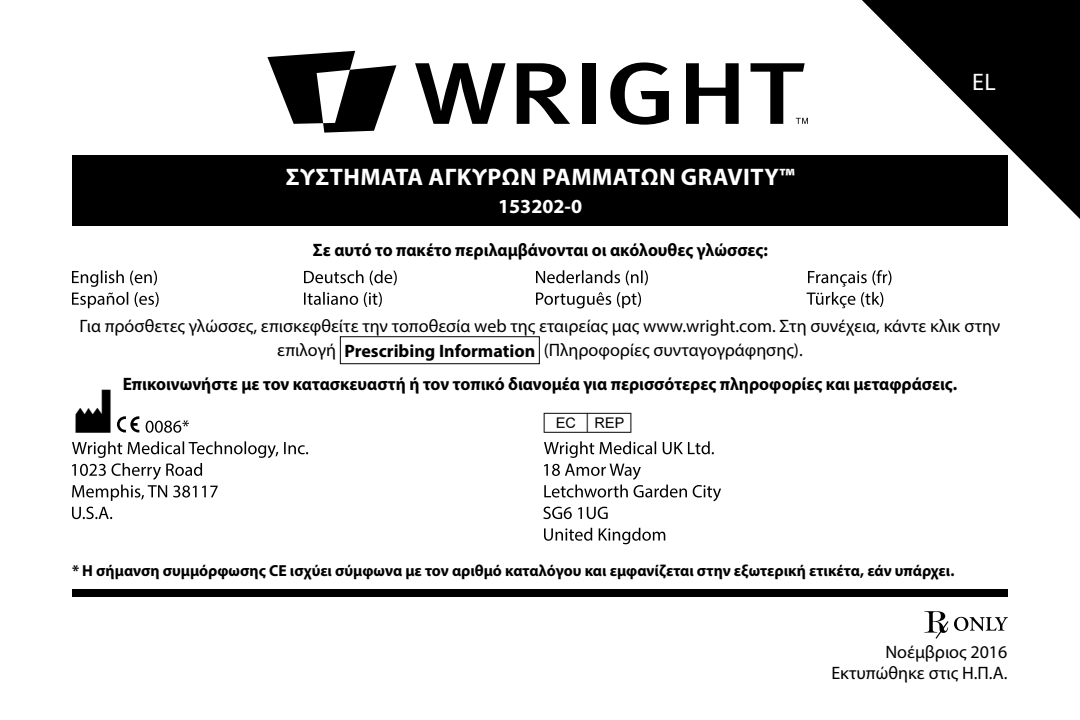
<style>
.page{position:relative;width:1080px;height:720px;background:#fff}
.page>*{position:absolute;margin:0;border:0;box-sizing:border-box;transform-origin:0 0}
.t1{font:48px "mdd en 980";color:#000}
.t2{font:700 24px "Myriad Pro";letter-spacing:.02em;color:#fff}
.t3{font:24px "Myriad Pro";color:#fff}
.t4{font:700 20px "Myriad Pro";color:#fff}
.t5{font:20px "Myriad Pro";color:#000}
.t6{font:18px/21.6px "Myriad Pro";color:#000;text-align:right}
.t7{font:700 18px "Myriad Pro";color:#000;scale:.96 1}
.t8{font:700 16px "Myriad Pro";color:#000}
.s1{font-weight:700}
</style>
<div class="page">
<svg style="left:415px;top:63px;width:91px;height:61px"></svg>
<svg style="left:517px;top:63px;width:53px;height:61px"></svg>
<div style="left:583px;top:63px;width:13px;height:61px;background:#000"></div>
<svg style="left:610px;top:62px;width:59px;height:63px"></svg>
<svg style="left:686px;top:63px;width:53px;height:61px"></svg>
<svg style="left:267px;top:51px;width:129px;height:82px"></svg>
<svg style="left:751px;top:63px;width:57px;height:61px"></svg>
<div style="left:72px;top:155px;width:936px;height:70px;background:#000"></div>
<svg style="left:924px;top:611px;width:84px;height:28px"></svg>
<div style="left:72px;top:590px;width:936px;height:7px;background:#000"></div>
<svg style="left:117px;top:416px;width:72px;height:17px"></svg>
<svg style="left:72px;top:441px;width:649px;height:60px"></svg>
<svg style="left:72px;top:507px;width:536px;height:12px"></svg>
<svg style="left:544px;top:528px;width:121px;height:16px"></svg>
<div style="left:340px;top:336px;width:200px;height:28px;border:1px solid #000"></div>
<svg style="left:72px;top:270px;width:819px;height:38px"></svg>
<svg style="left:862px;top:0;width:218px;height:219px;fill:#000"></svg>
<h2 class="t2" style="left:286px;top:161px;width:510px">ΣΥΣΤΉΜΑΤΑ ΑΓΚΥΡΏΝ ΡΑΜΜΆΤΩΝ GRAVITY™</h2>
<p class="t4" style="left:498px;top:193px;width:86px">153202-0</p>
<p class="t7" style="left:313px;top:238px;width:476px">Σε αυτό το πακέτο περιλαμβάνονται οι ακόλουθες γλώσσες:</p>
<h2 class="t3" style="left:972px;top:67px;width:25px">EL</h2>
<p class="t6" style="left:80px;top:314px;width:922px;line-height:24px;text-align:center">Για πρόσθετες γλώσσες, επισκεφθείτε την τοποθεσία web της εταιρείας μας www.wright.com. Στη συνέχεια, κάντε κλικ στην επιλογή <span class="s1">Prescribing Information</span> (Πληροφορίες συνταγογράφησης).</p>
<h1 class="t1" style="left:72px;top:388px;width:41px">M</h1>
<p class="t7" style="left:123px;top:372px;width:871px">Επικοινωνήστε με τον κατασκευαστή ή τον τοπικό διανομέα για περισσότερες πληροφορίες και μεταφράσεις.</p>
<h1 class="t1" style="left:540px;top:388px;width:99px">P</h1>
<p class="t8" style="left:72px;top:560px;width:884px">* Η σήμανση συμμόρφωσης CE ισχύει σύμφωνα με τον αριθμό καταλόγου και εμφανίζεται στην εξωτερική ετικέτα, εάν υπάρχει.</p>
<p class="t6" style="left:831px;top:641px;width:178px">Νοέμβριος 2016<br>Εκτυπώθηκε στις Η.Π.Α.</p>
<p class="t5" style="left:1003px;top:644px;width:6px">I</p>
</div>
